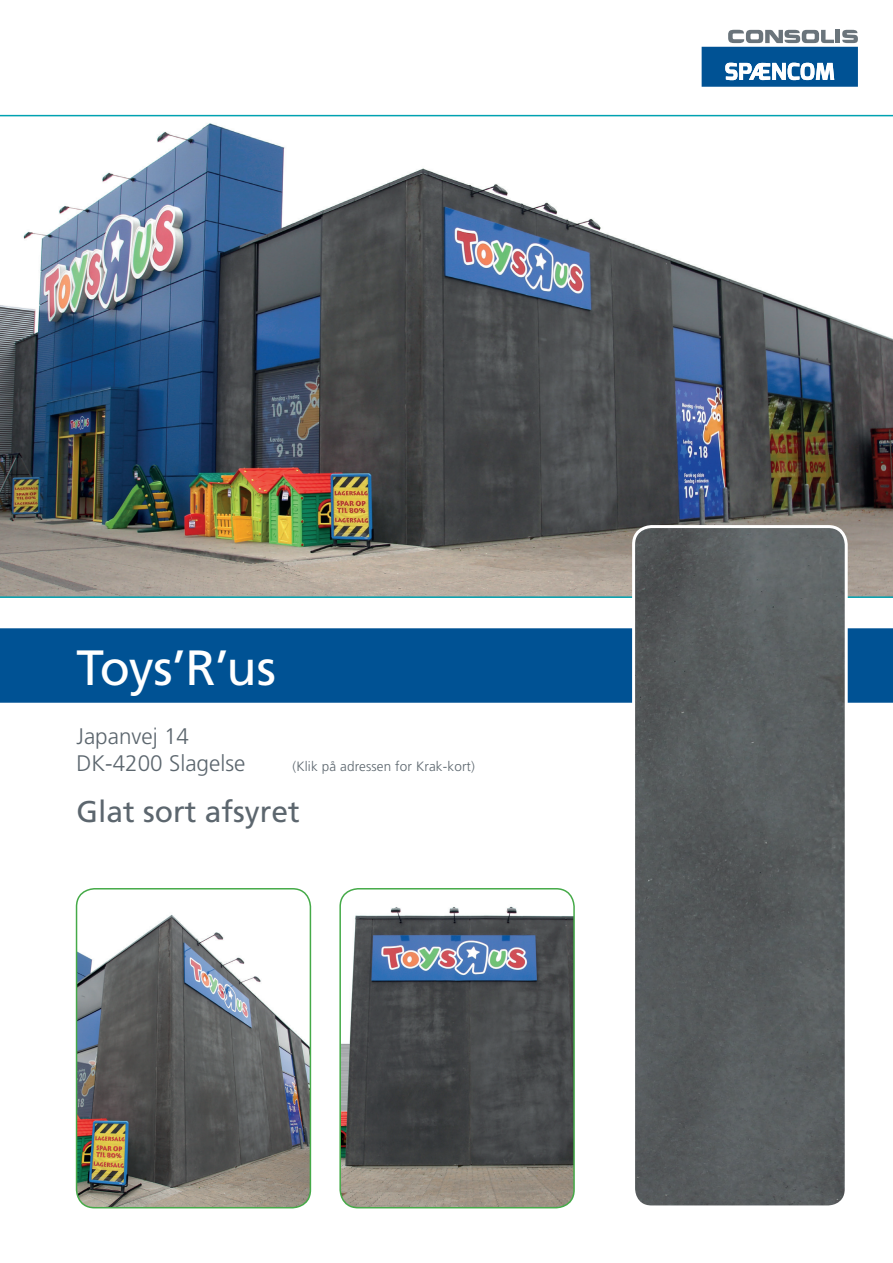
<style>
.page{position:relative;width:893px;height:1263px;background:#fff}
.page>*{position:absolute;margin:0;border:0;box-sizing:border-box;transform-origin:0 0}
.t1{font:49.5px "Frutiger";letter-spacing:-.01em;color:#fff}
.t2{font:30px "Frutiger";color:#5c666e}
.t3{font:300 22.5px/27px "Frutiger";color:#5c666e}
.t4{font:300 13.5px "Frutiger";letter-spacing:.01em;color:#5c666e}
</style>
<div class="page">
<div style="left:0;top:628px;width:893px;height:75px;background:#005294"></div>
<svg style="left:702px;top:30px;width:156px;height:57px"></svg>
<img style="left:0;top:116px;width:893px;height:480px">
<hr style="left:0;top:115px;width:893px;height:1px;background:#00a2b1">
<hr style="left:0;top:596px;width:893px;height:2px;background:#00a2b1">
<img style="left:341px;top:889px;width:233px;height:319px">
<div style="left:339px;top:888px;width:236px;height:320px;border:2px solid #45aa48;border-radius:18px"></div>
<img style="left:77px;top:889px;width:233px;height:318px">
<div style="left:76px;top:888px;width:235px;height:320px;border:2px solid #45aa48;border-radius:18px"></div>
<svg style="left:631px;top:523px;width:218px;height:683px;background:#5e6364"></svg>
<h1 class="t1" style="left:77px;top:639px;width:201px">Toys’R’us</h1>
<h3 class="t3" style="left:77px;top:722px;width:170px">Japanvej 14<br>DK-4200 Slagelse</h3>
<p class="t4" style="left:293px;top:758px;width:184px">(Klik på adressen for Krak-kort)</p>
<h2 class="t2" style="left:77px;top:794px;width:225px">Glat sort afsyret</h2>
</div>
